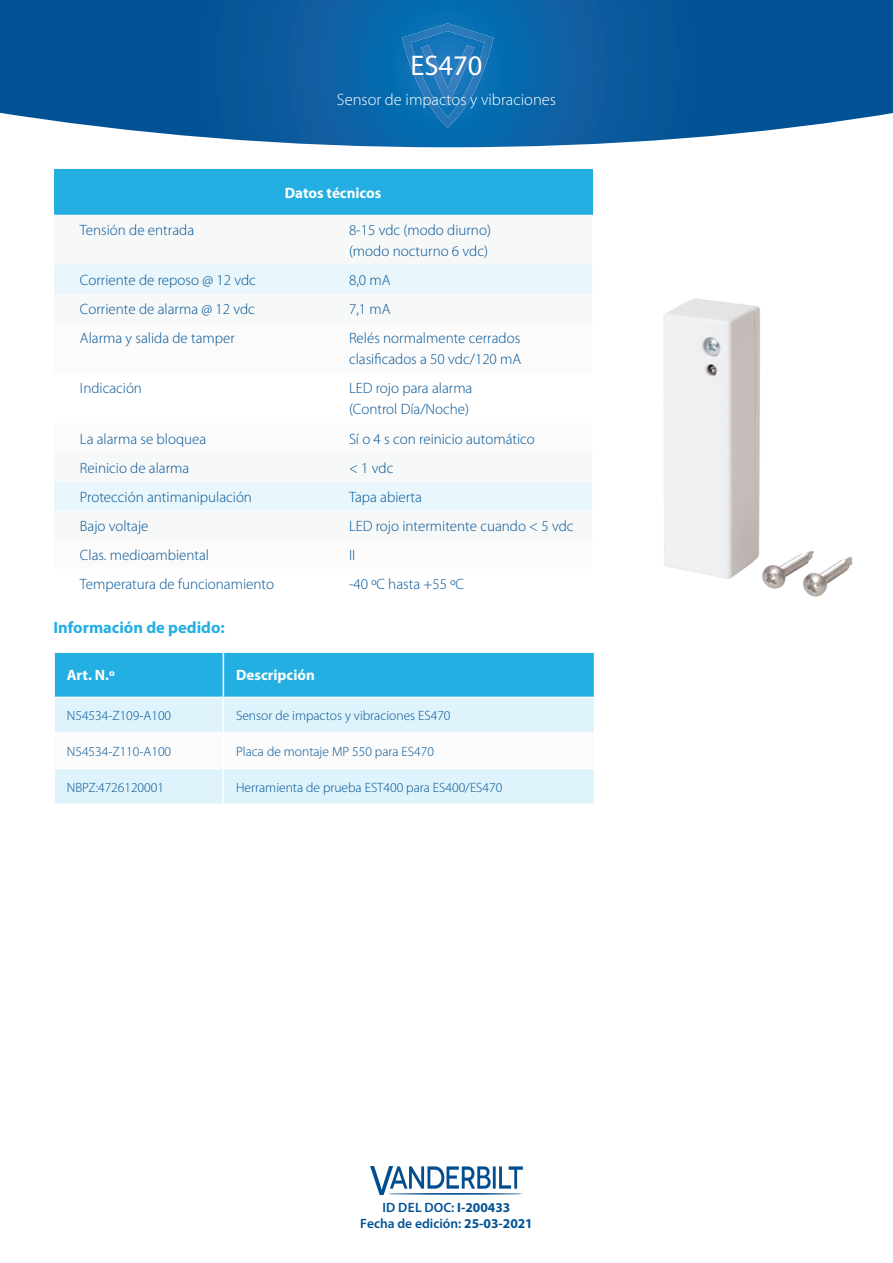
<style>
.page{position:relative;width:893px;height:1263px;background:#fff}
.page>*{position:absolute;margin:0;border:0;box-sizing:border-box;transform-origin:0 0}
.t1{font:28.5px "Myriad Pro";color:#fff}
.t2{font:300 16.5px "Myriad Pro";color:#fff}
.body-text{font:700 16.5px "Myriad Pro";color:#24afe2}
.table-2{font:300 15px/21px "Myriad Pro";color:#005294}
.tabell{font:300 15px/21px "Myriad Pro";color:#005294}
.Table-header{font:700 15px "Myriad Pro";color:#fff}
.tabell-2{font:700 15px "Myriad Pro";color:#fff}
.Table-body-rows{font:300 13.5px "Myriad Pro";color:#005294}
.t3{font:600 13.5px/16px "Myriad Pro";color:#005294;text-align:center}
.s1{font-weight:700}
</style>
<div class="page">
<svg style="left:0;top:0;width:893px;height:147px;background:#1966a3"></svg>
<svg style="left:402px;top:23px;width:92px;height:105px;background:#1976b8"></svg>
<svg style="left:370px;top:1166px;width:153px;height:29px"></svg>
<hr style="left:388px;top:1193px;width:135px;height:2px;background:#004d8f;border-radius:50%">
<div style="left:54px;top:169px;width:538px;height:46px;background:#24afe2"></div>
<div style="left:54px;top:265px;width:538px;height:29px;background:#e9f7fc"></div>
<div style="left:54px;top:481px;width:538px;height:30px;background:#e9f7fc"></div>
<div style="left:55px;top:653px;width:539px;height:44px;background:#24afe2"></div>
<div style="left:55px;top:698px;width:539px;height:105px;background:#def3fb"></div>
<svg style="left:55px;top:734px;width:539px;height:34px"></svg>
<hr style="left:223px;top:698px;width:1px;height:34px;background:#fff">
<hr style="left:223px;top:734px;width:1px;height:34px;background:#fff">
<hr style="left:223px;top:769px;width:1px;height:34px;background:#fff">
<hr style="left:55px;top:732px;width:168px;height:2px;background:#fff">
<hr style="left:223px;top:732px;width:371px;height:2px;background:#fff">
<hr style="left:55px;top:768px;width:168px;height:1px;background:#fff">
<hr style="left:223px;top:768px;width:371px;height:1px;background:#fff">
<hr style="left:223px;top:653px;width:1px;height:44px;background:#fff">
<img style="left:663px;top:298px;width:190px;height:299px">
<h1 class="t1" style="left:410px;top:48px;width:73px">ES470</h1>
<p class="t2" style="left:337px;top:91px;width:221px">Sensor de impactos y vibraciones</p>
<p class="tabell-2" style="left:285px;top:183px;width:98px">Datos técnicos</p>
<p class="tabell" style="left:80px;top:220px;width:116px">Tensión de entrada</p>
<p class="tabell" style="left:349px;top:220px;width:143px">8-15 vdc (modo diurno) (modo nocturno 6 vdc)</p>
<p class="table-2" style="left:80px;top:270px;width:177px">Corriente de reposo @ 12 vdc</p>
<p class="table-2" style="left:349px;top:270px;width:43px">8,0 mA</p>
<p class="table-2" style="left:80px;top:299px;width:176px">Corriente de alarma @ 12 vdc</p>
<p class="table-2" style="left:349px;top:299px;width:43px">7,1 mA</p>
<p class="table-2" style="left:80px;top:328px;width:156px">Alarma y salida de tamper</p>
<p class="table-2" style="left:349px;top:328px;width:174px">Relés normalmente cerrados clasificados a 50 vdc/120 mA</p>
<p class="table-2" style="left:80px;top:378px;width:64px">Indicación</p>
<p class="table-2" style="left:349px;top:378px;width:125px">LED rojo para alarma (Control Día/Noche)</p>
<p class="table-2" style="left:80px;top:428px;width:128px">La alarma se bloquea</p>
<p class="table-2" style="left:349px;top:428px;width:187px">Sí o 4 s con reinicio automático</p>
<p class="table-2" style="left:80px;top:457px;width:111px">Reinicio de alarma</p>
<p class="table-2" style="left:349px;top:457px;width:46px">&lt; 1 vdc</p>
<p class="table-2" style="left:80px;top:486px;width:174px">Protección antimanipulación</p>
<p class="table-2" style="left:349px;top:486px;width:74px">Tapa abierta</p>
<p class="table-2" style="left:80px;top:516px;width:70px">Bajo voltaje</p>
<p class="table-2" style="left:349px;top:516px;width:226px">LED rojo intermitente cuando &lt; 5 vdc</p>
<p class="table-2" style="left:80px;top:545px;width:131px">Clas. medioambiental</p>
<p class="table-2" style="left:349px;top:545px;width:8px">II</p>
<p class="table-2" style="left:80px;top:574px;width:196px">Temperatura de funcionamiento</p>
<p class="table-2" style="left:349px;top:574px;width:116px">-40 ºC hasta +55 ºC</p>
<p class="body-text" style="left:53px;top:616px;width:173px">Información de pedido:</p>
<p class="Table-header" style="left:67px;top:665px;width:50px">Art. N.º</p>
<p class="Table-header" style="left:236px;top:665px;width:80px">Descripción</p>
<p class="Table-body-rows" style="left:67px;top:708px;width:106px">N54534-Z109-A100</p>
<p class="Table-body-rows" style="left:236px;top:708px;width:216px">Sensor de impactos y vibraciones ES470</p>
<p class="Table-body-rows" style="left:67px;top:744px;width:106px">N54534-Z110-A100</p>
<p class="Table-body-rows" style="left:236px;top:744px;width:199px">Placa de montaje MP 550 para ES470</p>
<p class="Table-body-rows" style="left:67px;top:780px;width:99px">NBPZ:4726120001</p>
<p class="Table-body-rows" style="left:236px;top:780px;width:268px">Herramienta de prueba EST400 para ES400/ES470</p>
<p class="t3" style="left:360px;top:1199px;width:174px">ID DEL DOC: <span class="s1">I-200433<br></span>Fecha de edición: <span class="s1">25-03-2021</span></p>
</div>
